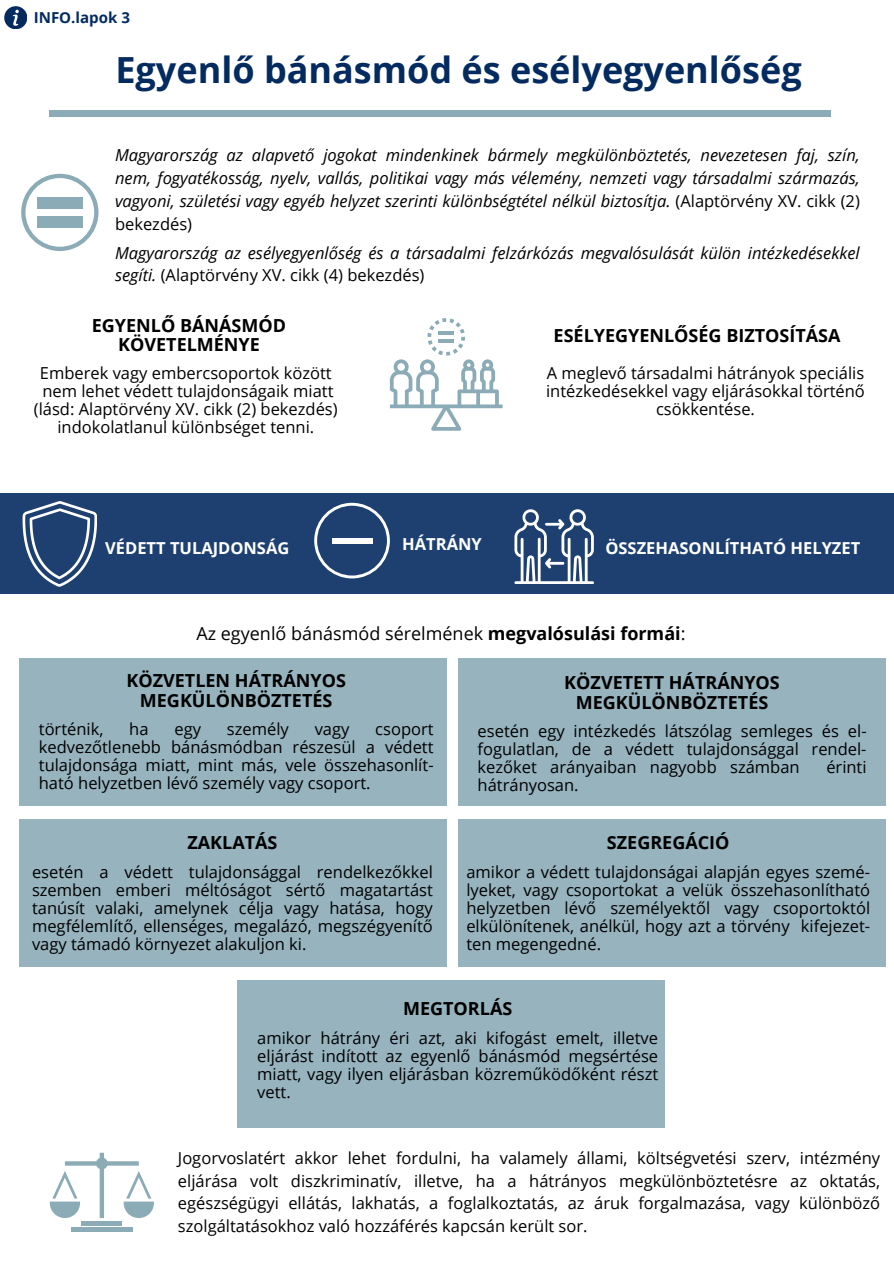
<style>
.page{position:relative;width:894px;height:1264px;background:#fff}
.page>*{position:absolute;margin:0;border:0;box-sizing:border-box;transform-origin:0 0}
.t1{font:700 36px "Open Sans";color:#042b60}
.t2{font:700 18px/19.5px "Open Sans";color:#000;text-align:center}
.t3{font:18px "Open Sans";color:#000}
.t4{font:16.5px/18px "Open Sans";color:#000;text-align:justify}
.t5{font:italic 16.5px/22.8px "Open Sans";color:#000;text-align:justify}
.t6{font:700 16.5px "Open Sans";color:#fff}
.t7{font:700 15px "Open Sans";color:#042b60}
.s1{font-style:normal}
.s2{font-weight:700}
</style>
<div class="page">
<svg style="left:21px;top:174px;width:77px;height:77px"></svg>
<div style="left:37px;top:197px;width:46px;height:12px;background:#8babb7"></div>
<div style="left:37px;top:216px;width:46px;height:11px;background:#8babb7"></div>
<svg style="left:390px;top:318px;width:112px;height:112px"></svg>
<hr style="left:438px;top:331px;width:15px;height:4px;background:#8babb7">
<hr style="left:438px;top:339px;width:15px;height:3px;background:#8babb7">
<div style="left:0;top:493px;width:893px;height:101px;background:#1d4070"></div>
<div style="left:19px;top:658px;width:428px;height:147px;background:#96b3be"></div>
<div style="left:458px;top:658px;width:427px;height:147px;background:#96b3be"></div>
<div style="left:19px;top:819px;width:427px;height:148px;background:#96b3be"></div>
<div style="left:458px;top:819px;width:427px;height:148px;background:#96b3be"></div>
<div style="left:237px;top:980px;width:427px;height:148px;background:#96b3be"></div>
<svg style="left:314px;top:503px;width:75px;height:75px"></svg>
<svg style="left:514px;top:509px;width:80px;height:75px"></svg>
<hr style="left:71px;top:1227px;width:62px;height:4px;background:#8babb7">
<hr style="left:82px;top:1221px;width:40px;height:4px;background:#8babb7">
<svg style="left:50px;top:1152px;width:104px;height:65px"></svg>
<svg style="left:4px;top:6px;width:23px;height:23px"></svg>
<div style="left:50px;top:110px;width:780px;height:7px;background:#8babb7"></div>
<svg style="left:23px;top:501px;width:74px;height:85px"></svg>
<h2 class="t7" style="left:34px;top:7px;width:98px">INFO.lapok 3</h2>
<h3 class="t1" style="left:115px;top:45px;width:687px">Egyenlő bánásmód és esélyegyenlőség</h3>
<h1 class="t5" style="left:115px;top:143px;width:746px">Magyarország az alapvető jogokat mindenkinek bármely megkülönböztetés, nevezetesen faj, szín, nem, fogyatékosság, nyelv, vallás, politikai vagy más vélemény, nemzeti vagy társadalmi származás, vagyoni, születési vagy egyéb helyzet szerinti különbségtétel nélkül biztosítja. <span class="s1">(Alaptörvény XV. cikk (2) bekezdés)</span></h1>
<p class="t5" style="left:115px;top:241px;width:746px">Magyarország az esélyegyenlőség és a társadalmi felzárkózás megvalósulását külön intézkedésekkel segíti. <span class="s1">(Alaptörvény XV. cikk (4) bekezdés)</span></p>
<h3 class="t2" style="left:92px;top:316px;width:196px">EGYENLŐ BÁNÁSMÓD<br>KÖVETELMÉNYE</h3>
<h3 class="t4" style="left:34px;top:364px;width:305px;text-align:center">Emberek vagy embercsoportok között nem lehet védett tulajdonságaik miatt (lásd: Alaptörvény XV. cikk (2) bekezdés) indokolatlanul különbséget tenni.</h3>
<h2 class="t2" style="left:553px;top:325px;width:288px">ESÉLYEGYENLŐSÉG BIZTOSÍTÁSA</h2>
<h3 class="t4" style="left:546px;top:364px;width:320px;text-align:center">A meglevő társadalmi hátrányok speciális intézkedésekkel vagy eljárásokkal történő csökkentése.</h3>
<h2 class="t6" style="left:105px;top:536px;width:186px">VÉDETT TULAJDONSÁG</h2>
<p class="t6" style="left:402px;top:532px;width:81px">HÁTRÁNY</p>
<h2 class="t6" style="left:605px;top:536px;width:256px">ÖSSZEHASONLÍTHATÓ HELYZET</h2>
<h2 class="t3" style="left:196px;top:621px;width:490px">Az egyenlő bá násmód sérelmének <span class="s2">megvalósulási formái</span>:</h2>
<p class="t2" style="left:126px;top:670px;width:221px">KÖZVETLEN HÁTRÁNYOS<br>MEGKÜLÖNBÖZTETÉS</p>
<p class="t4" style="left:39px;top:719px;width:66px">tö rté nik,</p>
<p class="t4" style="left:129px;top:719px;width:21px">ha</p>
<p class="t4" style="left:174px;top:719px;width:28px">egy</p>
<p class="t4" style="left:227px;top:719px;width:63px">személy</p>
<p class="t4" style="left:314px;top:719px;width:36px">vagy</p>
<p class="t4" style="left:39px;top:719px;width:396px;text-indent:336px">csoport kedvezőtlenebb bá násmódban részesü l a védett tulajdonsága miatt, mint más, vele összehasonlít&shy;ható helyzetben lévő szemé ly vagy csoport.</p>
<p class="t2" style="left:187px;top:832px;width:92px">ZAKLATÁS</p>
<h2 class="t4" style="left:32px;top:862px;width:402px;text-align:left">esetén a védett tulajdonsággal rendelkező kkel szemben emberi mé ltóságot sé rtő magatartá st tanúsít valaki, amelynek célja vagy hatása, hogy megfé lemlítő, ellenséges, megalázó, megszégyenítő vagy tá madó kö rnyezet alakuljon ki.</h2>
<p class="t2" style="left:564px;top:672px;width:217px">KÖZVETETT HÁTRÁNYOS<br>MEGKÜLÖNBÖZTETÉS</p>
<p class="t4" style="left:477px;top:721px;width:390px">esetén egy intézkedés látszó lag semleges és el&shy;fogulatlan, de a védett tulajdonsággal rendel&shy;kező ket arányaiban nagyobb számban</p>
<p class="t4" style="left:826px;top:757px;width:42px">érinti</p>
<p class="t4" style="left:477px;top:775px;width:102px">hátrá nyosan.</p>
<h3 class="t2" style="left:606px;top:832px;width:124px">SZEGREGÁCIÓ</h3>
<p class="t4" style="left:466px;top:862px;width:405px;text-align:left">amikor a védett tulajdonságai alapjá n egyes szemé- lyeket, vagy csoportokat a velü k összehasonlítható helyzetben lévő szemé lyektő l vagy csoportoktól elkü lönítenek, anélkül, hogy azt a törvény kifejezet&shy;ten megengedné.</p>
<p class="t2" style="left:403px;top:998px;width:111px">MEGTORLÁS</p>
<p class="t4" style="left:257px;top:1028px;width:402px">amikor hátrány éri azt, aki kifogást emelt, illetve eljárást indított az egyenlő bánásmód megsértése miatt, vagy ilyen eljárásban közreműködőként részt vett.</p>
<p class="t4" style="left:178px;top:1146px;width:703px;line-height:22.5px">Jogorvoslatért akkor lehet fordulni, ha valamely állami, költségvetési szerv, intézmény eljárása volt diszkriminatív, illetve, ha a hátrányos megkülönböztetésre az oktatás, egészségügyi ellátás, lakhatás, a foglalkoztatás, az áruk forgalmazása, vagy különböző szolgáltatásokhoz való hozzáférés kapcsán került sor.</p>
</div>
